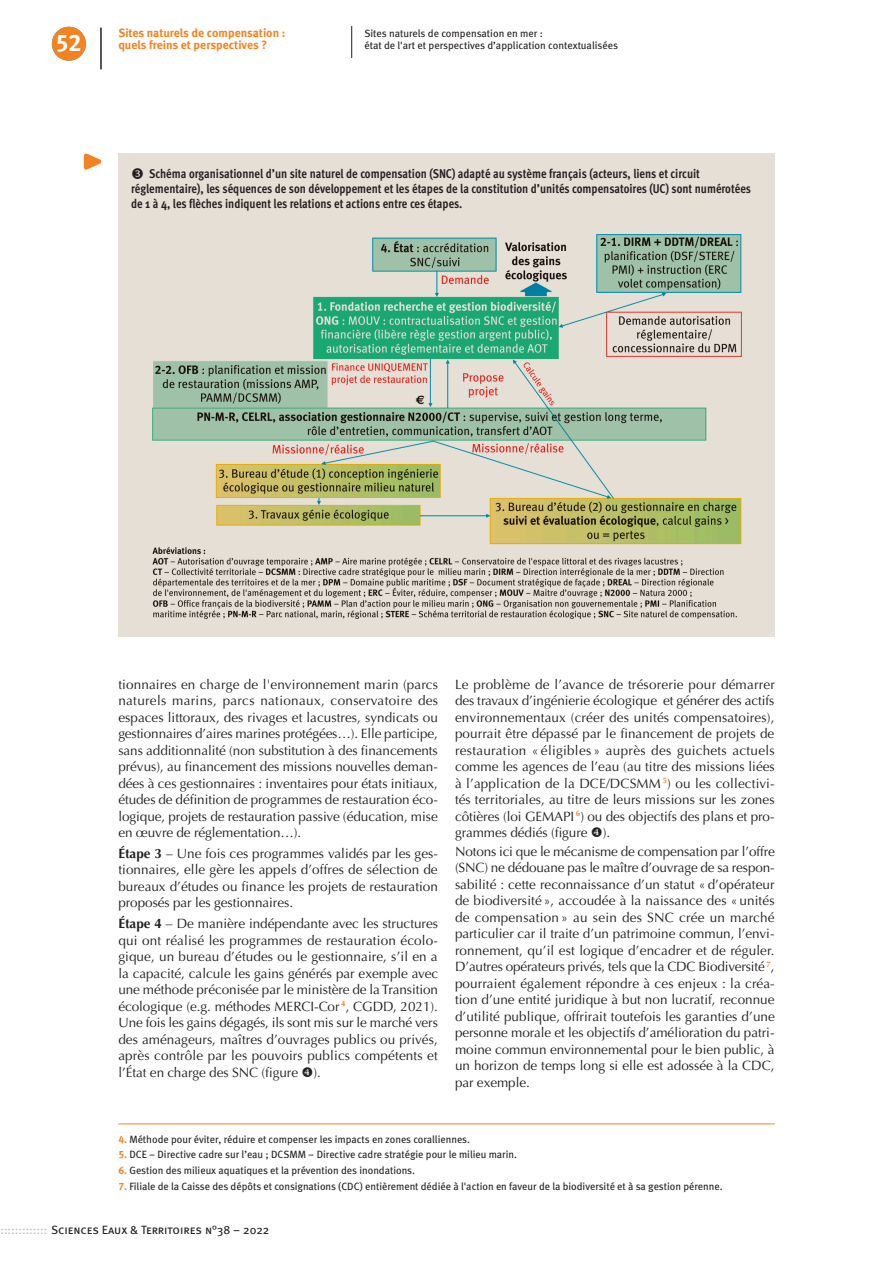
<style>
.page{position:relative;width:893px;height:1263px;background:#fff}
.page>*{position:absolute;margin:0;border:0;box-sizing:border-box;transform-origin:0 0}
.t1{font:24px "Meta Bold Caps Expert";color:#fff}
.t2{font:13.5px/16.5px "Optima";letter-spacing:-.005em;color:#231f20;text-align:justify}
.titre_figure{font:700 12.75px/15px "Meta Cond OT";color:#231f20}
.t3{font:700 12px/12px "Meta";color:#f58220}
.t4{font:12px "Meta Book Caps";color:#231f20}
.coordonnées{font:10.5px "Meta Book LF";color:#231f20}
.roulette_article{font:10.5px/12px "Meta Book LF";color:#231f20}
.s1{font-weight:700}
.s2{font-family:"Meta Bold LF";color:#f58220}
.s3{color:#bcbdc0}
</style>
<div class="page">
<hr style="left:351px;top:26px;width:1px;height:32px;background:#231f20">
<svg style="left:83px;top:153px;width:19px;height:17px"></svg>
<hr style="left:118px;top:1124px;width:657px;height:1px;background:#f58220">
<div style="left:118px;top:153px;width:657px;height:484px;background:#e5dfd6"></div>
<img style="left:152px;top:235px;width:589px;height:383px">
<div style="left:52px;top:27px;width:34px;height:34px;background:#f58220;border-radius:50%"></div>
<hr style="left:101px;top:28px;width:1px;height:41px;background:#231f20">
<h1 class="t1" style="left:56px;top:28px;width:27px">52</h1>
<p class="t3" style="left:118px;top:26px;width:169px">Sites naturels de compensation : quels freins et perspectives ?</p>
<p class="roulette_article" style="left:364px;top:27px;width:255px">Sites naturels de compensation en mer :<br>état de l'art et perspectives d’application contextualisées</p>
<p class="titre_figure" style="left:131px;top:166px;width:621px;text-indent:18px">Schéma organisationnel d’un site naturel de compensation (SNC) adapté au système français (acteurs, liens et circuit réglementaire), les séquences de son développement et les étapes de la constitution d’unités compensatoires (UC) sont numérotées de 1 à 4, les flèches indiquent les relations et actions entre ces étapes.</p>
<p class="t2" style="left:118px;top:676px;width:321px">tionnaires en charge de l'environnement marin (parcs naturels marins, parcs nationaux, conservatoire des espaces littoraux, des rivages et lacustres, syndicats ou gestionnaires d’aires marines protégées…). Elle participe, sans additionnalité (non substitution à des financements prévus), au financement des missions nouvelles deman&shy;dées à ces gestionnaires : inventaires pour états initiaux, études de définition de programmes de restauration éco&shy;logique, projets de restauration passive (éducation, mise en œuvre de réglementation…).</p>
<p class="t2" style="left:118px;top:845px;width:321px"><span class="s1">Étape 3</span> – Une fois ces programmes validés par les ges&shy;tionnaires, elle gère les appels d’offres de sélection de bureaux d’études ou finance les projets de restauration proposés par les gestionnaires.</p>
<p class="t2" style="left:118px;top:915px;width:321px"><span class="s1">Étape 4</span> – De manière indépendante avec les structures qui ont réalisé les programmes de restauration écolo&shy;gique, un bureau d’études ou le gestionnaire, s’il en a la capacité, calcule les gains générés par exemple avec une méthode préconisée par le ministère de la Transition écologique (e.g. méthodes MERCI-Cor <sup>4</sup>, CGDD, 2021).<br>Une fois les gains dégagés, ils sont mis sur le marché vers des aménageurs, maîtres d’ouvrages publics ou privés, après contrôle par les pouvoirs publics compétents et l’État en charge des SNC (figure ).</p>
<p class="t2" style="left:455px;top:676px;width:321px">Le problème de l’avance de trésorerie pour démarrer des travaux d’ingénierie écologique et générer des actifs environnementaux (créer des unités compensatoires), pourrait être dépassé par le financement de projets de restauration « éligibles » auprès des guichets actuels comme les agences de l’eau (au titre des missions liées à l’application de la DCE/DCSMM <sup>5</sup>) ou les collectivi&shy;tés territoriales, au titre de leurs missions sur les zones côtières (loi GEMAPI <sup>6</sup>) ou des objectifs des plans et pro&shy;grammes dédiés (figure ).</p>
<p class="t2" style="left:455px;top:843px;width:321px">Notons ici que le mécanisme de compensation par l’offre (SNC) ne dédouane pas le maître d’ouvrage de sa respon&shy;sabilité : cette reconnaissance d’un statut « d’opérateur de biodiversité », accoudée à la naissance des « unités de compensation » au sein des SNC crée un marché particulier car il traite d’un patrimoine commun, l’envi&shy;ronnement, qu’il est logique d’encadrer et de réguler.<br>D’autres opérateurs privés, tels que la CDC Biodiversité <sup>7</sup>, pourraient également répondre à ces enjeux : la créa&shy;tion d’une entité juridique à but non lucratif, reconnue d’utilité publique, offrirait toutefois les garanties d’une personne morale et les objectifs d’amélioration du patri&shy;moine commun environnemental pour le bien public, à un horizon de temps long si elle est adossée à la CDC, par exemple.</p>
<p class="coordonnées" style="left:118px;top:1133px;width:353px"><span class="s2">4.</span> Méthode pour éviter, réduire et compenser les impacts en zones coralliennes.</p>
<p class="coordonnées" style="left:118px;top:1148px;width:400px"><span class="s2">5.</span> DCE – Directive cadre sur l’eau ; DCSMM – Directive cadre stratégie pour le milieu marin.</p>
<p class="coordonnées" style="left:118px;top:1164px;width:298px"><span class="s2">6.</span> Gestion des milieux aquatiques et la prévention des inondations.</p>
<p class="coordonnées" style="left:118px;top:1180px;width:606px"><span class="s2">7.</span> Filiale de la Caisse des dépôts et consignations (CDC) entièrement dédiée à l'action en faveur de la biodiversité et à sa gestion pérenne.</p>
<p class="t4" style="left:0;top:1223px;width:270px"><span class="s3">:::::::::::::</span> Sciences Eaux &amp; Territoires n°38 – 2022</p>
</div>
